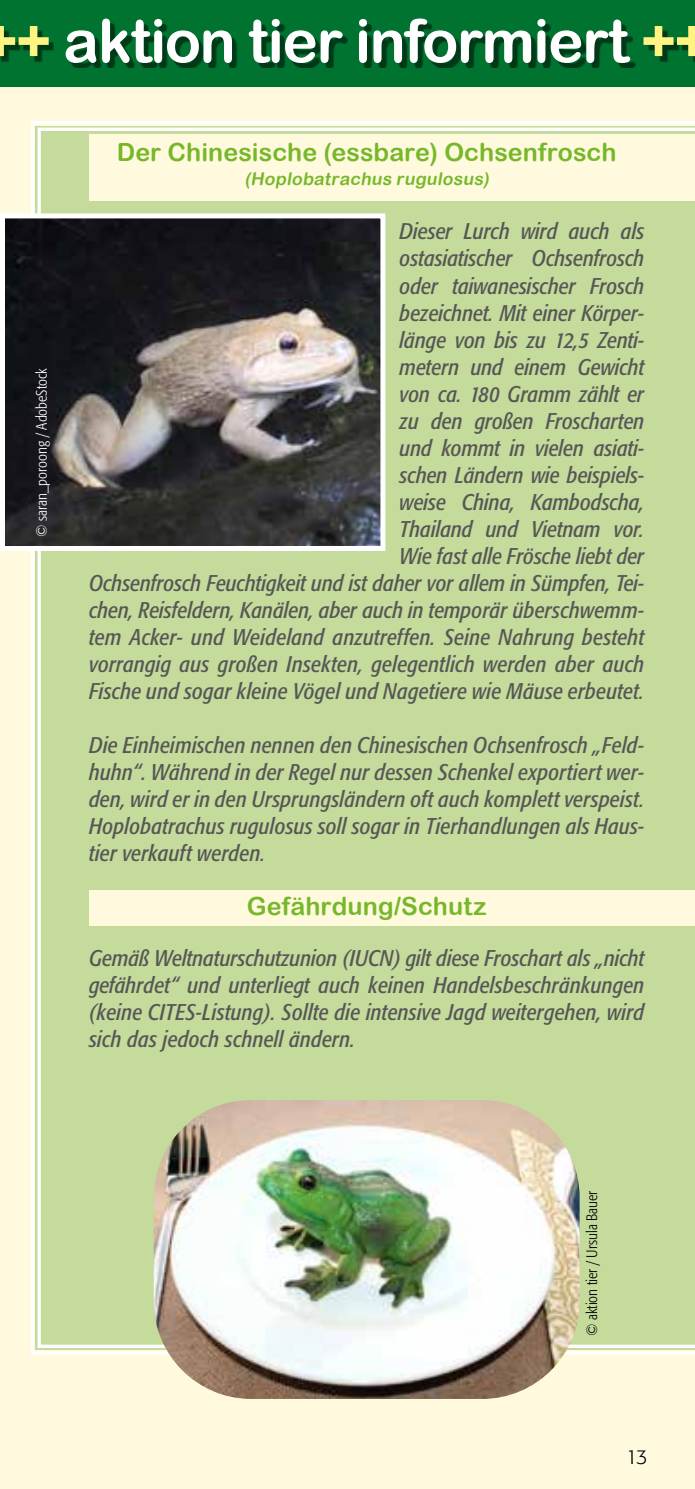
<style>
.page{position:relative;width:695px;height:1489px;background:#fff}
.page>*{position:absolute;margin:0;border:0;box-sizing:border-box;transform-origin:0 0}
.t1{font:60px "Arial Rounded MT Bold";letter-spacing:-.025em;color:#fff}
.t2{font:25px "Arial Rounded MT Bold";letter-spacing:.005em;color:#76b82a}
.t3{font:italic condensed 22.5px/27px "Formata";color:#575756;text-align:justify}
.t4{font:300 20px "Formata";color:#000}
.t5{font:italic 17.5px "Arial Rounded MT Bold";color:#76b82a}
.t6{font:300 condensed 15px "Formata";color:#fff}
.t7{font:300 condensed 15px "Formata";color:#000}
.s1{color:#fff482}
.s2{font-size:21.25px}
</style>
<div class="page">
<div style="left:0;top:0;width:694px;height:1488px;background:#fff9de"></div>
<div style="left:0;top:0;width:694px;height:87px;background:#007330"></div>
<div style="left:0;top:24px;width:694px;height:44px;background:#000;opacity:.5"></div>
<div style="left:37px;top:127px;width:657px;height:1220px;background:#c4db9b"></div>
<img style="left:6px;top:219px;width:373px;height:326px">
<div style="left:0;top:213px;width:385px;height:338px;border:5px solid #fff"></div>
<div style="left:89px;top:135px;width:605px;height:66px;background:#fff9de"></div>
<div style="left:89px;top:889px;width:605px;height:36px;background:#fff9de"></div>
<img style="left:154px;top:1099px;width:425px;height:299px">
<h1 class="t1" style="left:-17px;top:5px;width:728px"><span class="s1">++</span> aktion tier informiert <span class="s1">++</span></h1>
<p class="t6" style="left:33px;top:537px;width:170px;rotate:-90deg">© saran_poroong / AdobeStock</p>
<p class="t2" style="left:117px;top:138px;width:501px">Der Chinesische (essbare) Ochsenfrosch</p>
<p class="t5" style="left:244px;top:169px;width:249px">(Hoplobatrachus rugulosus)</p>
<p class="t3" style="left:89px;top:218px;width:556px;text-align:right">Dieser Lurch wird auch als<br>ostasiatischer Ochsenfrosch<br>oder taiwanesischer Frosch<br>bezeichnet. Mit einer Körper-<br>länge von bis zu 12,5 Zenti-<br>metern und einem Gewicht<br>von ca. 180 Gramm zählt er<br>zu den großen Froscharten<br>und kommt in vielen asiati-<br>schen Ländern wie beispiels-<br>weise China, Kambodscha,<br>Thailand und Vietnam vor.<br>Wie fast alle Frösche liebt der<br>Ochsenfrosch Feuchtigkeit und ist daher vor allem in Sümpfen, Tei&shy;chen, Reisfeldern, Kanälen, aber auch in temporär überschwemm&shy;tem Acker- und Weideland anzutreffen. Seine Nahrung besteht vorrangig aus großen Insekten, gelegentlich werden aber auch Fische und sogar kleine Vögel und Nagetiere wie Mäuse erbeutet.</p>
<p class="t3" style="left:89px;top:731px;width:556px">Die Einheimischen nennen den Chinesischen Ochsenfrosch „Feld&shy;huhn“. Während in der Regel nur dessen Schenkel exportiert wer&shy;den, wird er in den Ursprungsländern oft auch komplett verspeist.<br>Hoplobatrachus rugulosus soll sogar in Tierhandlungen als Haus&shy;tier verkauft werden<span class="s2">.</span></p>
<p class="t2" style="left:247px;top:891px;width:241px">Gefährdung/Schutz</p>
<p class="t3" style="left:89px;top:944px;width:556px">Gemäß Weltnaturschutzunion (IUCN) gilt diese Froschart als „nicht gefährdet“ und unterliegt auch keinen Handelsbeschränkungen (keine CITES-Listung). Sollte die intensive Jagd weitergehen, wird sich das jedoch schnell ändern.</p>
<p class="t7" style="left:583px;top:1336px;width:147px;rotate:-90deg">© aktion tier / Ursula Bauer</p>
<p class="t4" style="left:625px;top:1445px;width:23px">13</p>
</div>
